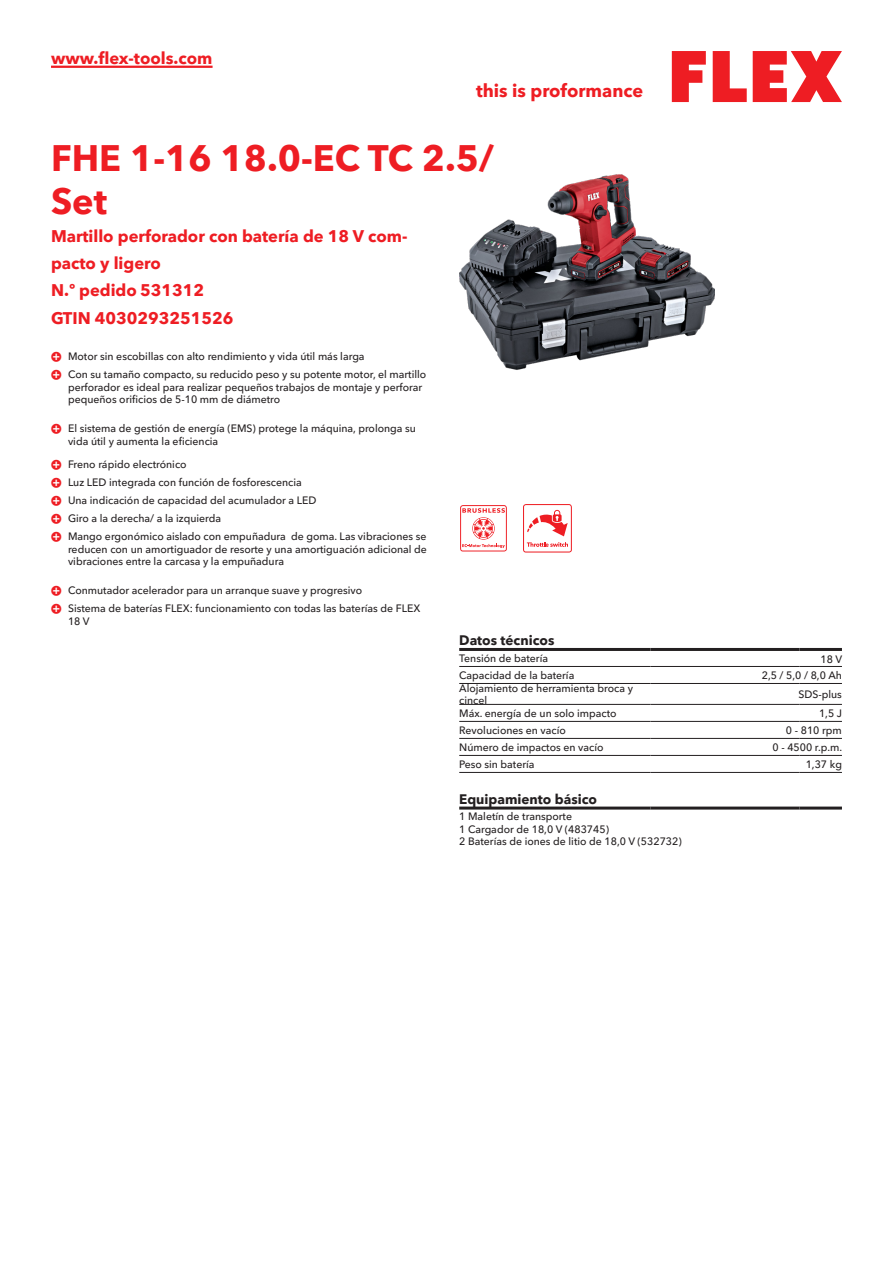
<style>
.page{position:relative;width:893px;height:1263px;background:#fff}
.page>*{position:absolute;margin:0;border:0;box-sizing:border-box;transform-origin:0 0}
.CB_AF_Product-name{font:700 36px/43.2px "Avenir Next W1 G";color:#ee1d23}
.t1{font:700 18px "Avenir Next W1 G";color:#ee1d23}
.CB_AF_Product-short{font:700 16.5px/27px "Avenir Next W1 G";color:#ee1d23}
.CB_AF_Order-number{font:700 16.5px "Avenir Next W1 G";color:#ee1d23}
.CB_AF_Table-headline{font:700 13.5px "Avenir Next W1 G";color:#231f20}
.CB_AF_Table-specific{font:500 10.5px/12.6px "Avenir Next W1 G";color:#231f20}
</style>
<div class="page">
<svg style="left:672px;top:51px;width:34px;height:51px"></svg>
<svg style="left:713px;top:51px;width:34px;height:51px"></svg>
<svg style="left:753px;top:51px;width:89px;height:51px"></svg>
<hr style="left:51px;top:66px;width:162px;height:2px;background:#ee1d23">
<img style="left:459px;top:174px;width:255px;height:196px">
<hr style="left:459px;top:666px;width:192px;height:1px;background:#231f20">
<hr style="left:651px;top:666px;width:148px;height:1px;background:#231f20">
<hr style="left:799px;top:666px;width:43px;height:1px;background:#231f20">
<hr style="left:459px;top:683px;width:192px;height:1px;background:#231f20">
<hr style="left:651px;top:683px;width:148px;height:1px;background:#231f20">
<hr style="left:799px;top:683px;width:43px;height:1px;background:#231f20">
<hr style="left:459px;top:704px;width:192px;height:1px;background:#231f20">
<hr style="left:651px;top:704px;width:148px;height:1px;background:#231f20">
<hr style="left:799px;top:704px;width:43px;height:1px;background:#231f20">
<hr style="left:459px;top:721px;width:192px;height:1px;background:#231f20">
<hr style="left:651px;top:721px;width:148px;height:1px;background:#231f20">
<hr style="left:799px;top:721px;width:43px;height:1px;background:#231f20">
<hr style="left:459px;top:738px;width:192px;height:1px;background:#231f20">
<hr style="left:651px;top:738px;width:148px;height:1px;background:#231f20">
<hr style="left:799px;top:738px;width:43px;height:1px;background:#231f20">
<hr style="left:459px;top:755px;width:192px;height:1px;background:#231f20">
<hr style="left:651px;top:755px;width:148px;height:1px;background:#231f20">
<hr style="left:799px;top:755px;width:43px;height:1px;background:#231f20">
<hr style="left:459px;top:772px;width:192px;height:1px;background:#231f20">
<hr style="left:651px;top:772px;width:148px;height:1px;background:#231f20">
<hr style="left:799px;top:772px;width:43px;height:1px;background:#231f20">
<hr style="left:459px;top:648px;width:192px;height:3px;background:#231f20">
<hr style="left:651px;top:648px;width:148px;height:3px;background:#231f20">
<hr style="left:799px;top:648px;width:43px;height:3px;background:#231f20">
<hr style="left:459px;top:806px;width:192px;height:3px;background:#231f20">
<hr style="left:651px;top:806px;width:148px;height:3px;background:#231f20">
<hr style="left:799px;top:806px;width:43px;height:3px;background:#231f20">
<svg style="left:460px;top:505px;width:47px;height:46px"></svg>
<svg style="left:523px;top:504px;width:49px;height:48px"></svg>
<h3 class="CB_AF_Product-short" style="left:51px;top:43px;width:163px">www.flex-tools.com</h3>
<h2 class="t1" style="left:476px;top:77px;width:169px">this is proformance</h2>
<p class="CB_AF_Product-name" style="left:51px;top:134px;width:445px">FHE 1-16 18.0-EC TC 2.5/<br>Set</p>
<p class="CB_AF_Product-short" style="left:51px;top:221px;width:358px">Martillo perforador con batería de 18 V com&shy;pacto y ligero</p>
<p class="CB_AF_Order-number" style="left:51px;top:277px;width:155px">N.º pedido 531312</p>
<p class="CB_AF_Order-number" style="left:51px;top:305px;width:184px">GTIN 4030293251526</p>
<p class="CB_AF_Table-specific" style="left:68px;top:349px;width:298px">Motor sin escobillas con alto rendimiento y vida útil más larga</p>
<p class="CB_AF_Table-specific" style="left:68px;top:367px;width:360px">Con su tamaño compacto, su reducido peso y su potente motor, el martillo perforador es ideal para realizar pequeños trabajos de montaje y perforar pequeños orificios de 5-10 mm de diámetro</p>
<p class="CB_AF_Table-specific" style="left:68px;top:421px;width:349px">El sistema de gestión de energía (EMS) protege la máquina, prolonga su vida útil y aumenta la eficiencia</p>
<p class="CB_AF_Table-specific" style="left:68px;top:457px;width:120px">Freno rápido electrónico</p>
<p class="CB_AF_Table-specific" style="left:68px;top:475px;width:235px">Luz LED integrada con función de fosforescencia</p>
<p class="CB_AF_Table-specific" style="left:68px;top:493px;width:250px">Una indicación de capacidad del acumulador a LED</p>
<p class="CB_AF_Table-specific" style="left:68px;top:511px;width:155px">Giro a la derecha/ a la izquierda</p>
<p class="CB_AF_Table-specific" style="left:68px;top:529px;width:360px;text-align:justify">Mango ergonómico aislado con empuñadura de goma. Las vibraciones se reducen con un amortiguador de resorte y una amortiguación adicional de vibraciones entre la carcasa y la empuñadura</p>
<p class="CB_AF_Table-specific" style="left:68px;top:583px;width:296px">Conmutador acelerador para un arranque suave y progresivo</p>
<p class="CB_AF_Table-specific" style="left:68px;top:601px;width:354px">Sistema de baterías FLEX: funcionamiento con todas las baterías de FLEX<br>18 V</p>
<p class="CB_AF_Table-headline" style="left:459px;top:630px;width:97px">Datos técnicos</p>
<p class="CB_AF_Table-specific" style="left:459px;top:651px;width:90px">Tensión de batería</p>
<p class="CB_AF_Table-specific" style="left:820px;top:652px;width:23px">18 V</p>
<p class="CB_AF_Table-specific" style="left:459px;top:668px;width:117px">Capacidad de la batería</p>
<p class="CB_AF_Table-specific" style="left:762px;top:668px;width:82px">2,5 / 5,0 / 8,0 Ah</p>
<p class="CB_AF_Table-specific" style="left:459px;top:681px;width:175px">Alojamiento de herramienta broca y cincel</p>
<p class="CB_AF_Table-specific" style="left:798px;top:687px;width:45px">SDS-plus</p>
<p class="CB_AF_Table-specific" style="left:459px;top:706px;width:159px">Máx. energía de un solo impacto</p>
<p class="CB_AF_Table-specific" style="left:819px;top:706px;width:24px">1,5 J</p>
<p class="CB_AF_Table-specific" style="left:459px;top:723px;width:108px">Revoluciones en vacío</p>
<p class="CB_AF_Table-specific" style="left:786px;top:723px;width:57px">0 - 810 rpm</p>
<p class="CB_AF_Table-specific" style="left:459px;top:740px;width:146px">Número de impactos en vacío</p>
<p class="CB_AF_Table-specific" style="left:772px;top:740px;width:71px">0 - 4500 r.p.m.</p>
<p class="CB_AF_Table-specific" style="left:459px;top:757px;width:77px">Peso sin batería</p>
<p class="CB_AF_Table-specific" style="left:806px;top:757px;width:38px">1,37 kg</p>
<p class="CB_AF_Table-headline" style="left:459px;top:788px;width:139px">Equipamiento básico</p>
<p class="CB_AF_Table-specific" style="left:459px;top:809px;width:224px">1 Maletín de transporte<br>1 Cargador de 18,0 V (483745)<br>2 Baterías de iones de litio de 18,0 V (532732)</p>
</div>
